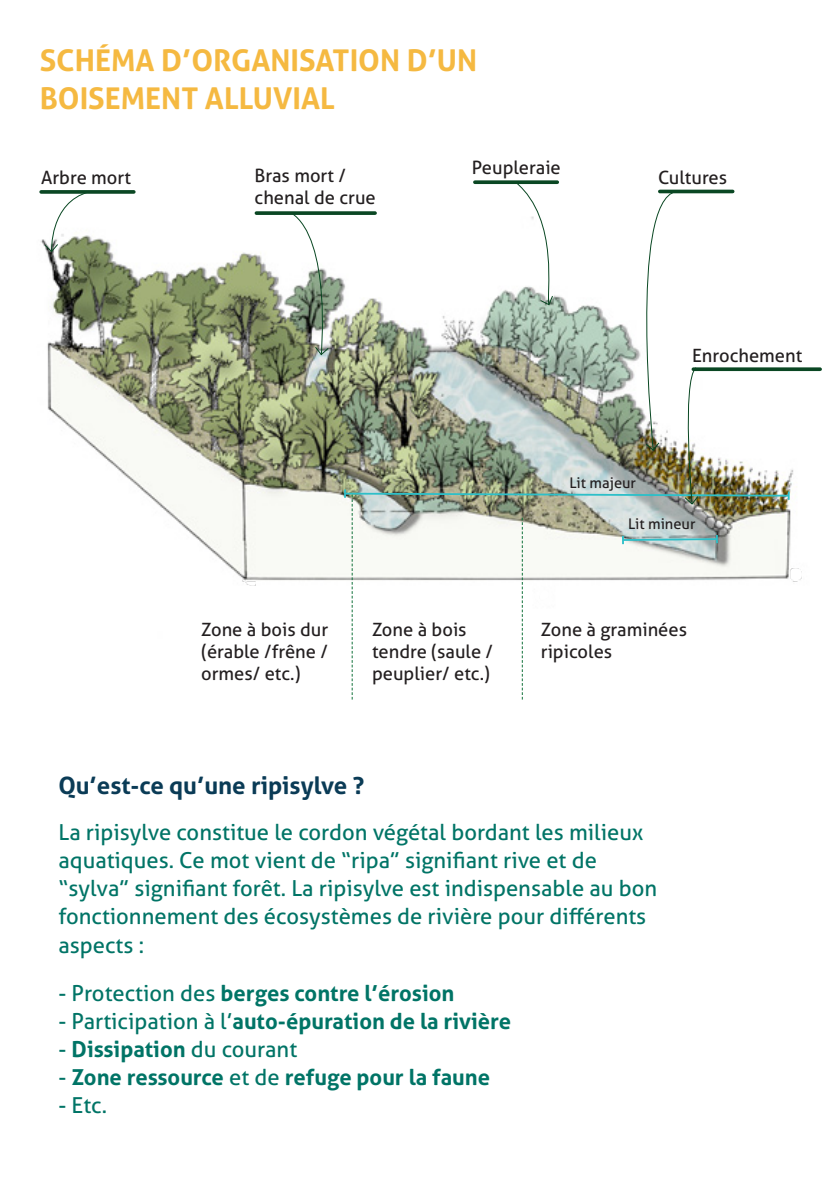
<style>
.page{position:relative;width:840px;height:1191px;background:#fff}
.page>*{position:absolute;margin:0;border:0;box-sizing:border-box;transform-origin:0 0}
.t1{font:700 30px/38px "Aller";color:#f5b941}
.t2{font:700 24px "Aller";color:#0a3b56}
.t3{font:22px/28px "Aller";color:#007466}
.t4{font:700 22px "Aller";color:#007466}
.t5{font:18.4px/22px "Aller";color:#231f20}
.t6{font:14.6px "Aller";color:#231f20}
.s1{font-weight:400}
</style>
<div class="page">
<img style="left:40px;top:211px;width:778px;height:375px">
<svg style="left:289px;top:215px;width:42px;height:141px"></svg>
<svg style="left:44px;top:194px;width:46px;height:59px"></svg>
<svg style="left:343px;top:181px;width:447px;height:518px"></svg>
<svg style="left:41px;top:190px;width:93px;height:4px"></svg>
<svg style="left:256px;top:211px;width:119px;height:4px"></svg>
<svg style="left:474px;top:180px;width:83px;height:4px"></svg>
<hr style="left:659px;top:190px;width:73px;height:3px;background:#0a4723">
<svg style="left:693px;top:367px;width:126px;height:4px"></svg>
<p class="t1" style="left:40px;top:41px;width:438px">SCHÉMA D’ORGANISATION D’UN<br>BOISEMENT ALLUVIAL</p>
<p class="t5" style="left:41px;top:166px;width:91px">Arbre mort</p>
<p class="t5" style="left:254px;top:165px;width:93px">Bras mort /</p>
<p class="t5" style="left:254px;top:187px;width:123px">chenal de crue</p>
<p class="t5" style="left:471px;top:157px;width:90px">Peupleraie</p>
<p class="t5" style="left:657px;top:166px;width:71px">Cultures</p>
<p class="t6" style="left:569px;top:474px;width:68px">Lit majeur</p>
<p class="t5" style="left:691px;top:344px;width:112px">Enrochement</p>
<p class="t6" style="left:627px;top:515px;width:69px">Lit mineur</p>
<p class="t5" style="left:201px;top:618px;width:128px;text-align:justify">Zone à bois dur (érable /frêne / ormes/ etc.)</p>
<p class="t5" style="left:372px;top:618px;width:122px">Zone à bois tendre (saule / peuplier/ etc.)</p>
<p class="t5" style="left:540px;top:618px;width:148px">Zone à graminées ripicoles</p>
<p class="t2" style="left:58px;top:770px;width:307px">Qu’est-ce qu’une ripisylve ?</p>
<p class="t3" style="left:58px;top:818px;width:600px">La ripisylve constitue le cordon végétal bordant les milieux aquatiques. Ce mot vient de “ripa” signifiant rive et de “sylva” signifiant forêt. La ripisylve est indispensable au bon fonctionnement des écosystèmes de rivière pour différents aspects :</p>
<p class="t4" style="left:58px;top:979px;width:397px"><span class="s1">- Protection des</span> berges contre l’érosion</p>
<p class="t4" style="left:58px;top:1007px;width:454px"><span class="s1">- Participation à l’</span>auto-épuration de la rivière</p>
<p class="t4" style="left:58px;top:1035px;width:240px"><span class="s1">-</span> Dissipation <span class="s1">du courant</span></p>
<p class="t4" style="left:58px;top:1063px;width:433px"><span class="s1">-</span> Zone ressource <span class="s1">et de</span> refuge pour la faune</p>
<p class="t3" style="left:58px;top:1090px;width:50px">- Etc.</p>
</div>
